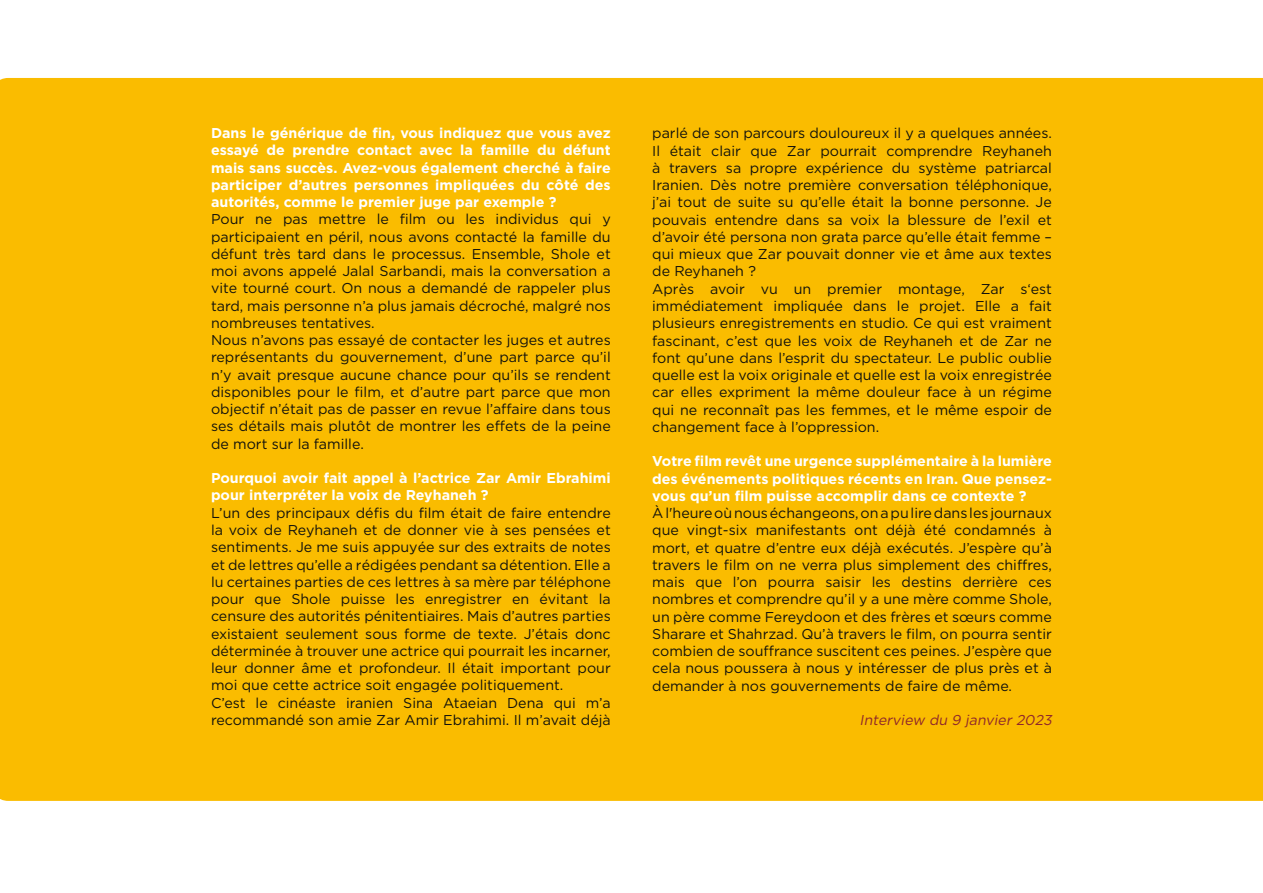
<style>
.page{position:relative;width:1263px;height:893px;background:#fff}
.page>*{position:absolute;margin:0;border:0;box-sizing:border-box;transform-origin:0 0}
.t1{font:14.25px/17.2px "Gotham";color:#12120d}
.t2{font:700 14.25px/17.2px "Gotham";color:#fff;text-align:justify}
.t3{font:italic 14.25px "Gotham";color:#8e262b}
</style>
<div class="page">
<div style="left:0;top:78px;width:1263px;height:723px;background:#fabc00"></div>
<p class="t2" style="left:211px;top:124px;width:401px">Dans le générique de fin, vous indiquez que vous avez essayé de prendre contact avec la famille du défunt mais sans succès. Avez-vous également cherché à faire participer d’autres personnes impliquées du côté des autorités, comme le premier juge par exemple ?</p>
<p class="t1" style="left:211px;top:210px;width:401px">Pour ne pas mettre le film ou les individus qui y participaient en péril, nous avons contacté la famille du défunt très tard dans le processus. Ensemble, Shole et moi avons appelé Jalal Sarbandi, mais la conversation a vite tourné court. On nous a demandé de rappeler plus tard, mais personne n’a plus jamais décroché, malgré nos nombreuses tentatives.<br>Nous n’avons pas essayé de contacter les juges et autres représentants du gouvernement, d’une part parce qu’il n’y avait presque aucune chance pour qu’ils se rendent disponibles pour le film, et d’autre part parce que mon objectif n’était pas de passer en revue l’affaire dans tous ses détails mais plutôt de montrer les effets de la peine de mort sur la famille.</p>
<p class="t2" style="left:211px;top:469px;width:401px">Pourquoi avoir fait appel à l’actrice Zar Amir Ebrahimi pour interpréter la voix de Reyhaneh ?</p>
<p class="t1" style="left:211px;top:504px;width:401px">L’un des principaux défis du film était de faire entendre la voix de Reyhaneh et de donner vie à ses pensées et sentiments. Je me suis appuyée sur des extraits de notes et de lettres qu’elle a rédigées pendant sa détention. Elle a lu certaines parties de ces lettres à sa mère par téléphone pour que Shole puisse les enregistrer en évitant la censure des autorités pénitentiaires. Mais d’autres parties existaient seulement sous forme de texte. J’étais donc déterminée à trouver une actrice qui pourrait les incarner, leur donner âme et profondeur. Il était important pour moi que cette actrice soit engagée politiquement.<br>C’est le cinéaste iranien Sina Ataeian Dena qui m’a recommandé son amie Zar Amir Ebrahimi. Il m’avait déjà</p>
<p class="t1" style="left:652px;top:124px;width:401px">parlé de son parcours douloureux il y a quelques années.<br>Il était clair que Zar pourrait comprendre Reyhaneh à travers sa propre expérience du système patriarcal Iranien. Dès notre première conversation téléphonique, j’ai tout de suite su qu’elle était la bonne personne. Je pouvais entendre dans sa voix la blessure de l’exil et d’avoir été persona non grata parce qu’elle était femme – qui mieux que Zar pouvait donner vie et âme aux textes de Reyhaneh ?<br>Après avoir vu un premier montage, Zar s‘est immédiatement impliquée dans le projet. Elle a fait plusieurs enregistrements en studio. Ce qui est vraiment fascinant, c’est que les voix de Reyhaneh et de Zar ne font qu’une dans l’esprit du spectateur. Le public oublie quelle est la voix originale et quelle est la voix enregistrée car elles expriment la même douleur face à un régime qui ne reconnaît pas les femmes, et le même espoir de changement face à l’oppression.</p>
<p class="t2" style="left:652px;top:453px;width:401px">Votre film revêt une urgence supplémentaire à la lumière des événements politiques récents en Iran. Que pensez&shy;vous qu’un film puisse accomplir dans ce contexte ?</p>
<p class="t1" style="left:652px;top:504px;width:401px;text-align:justify">À l'heure où nous échangeons, on a pu lire dans les journaux que vingt-six manifestants ont déjà été condamnés à mort, et quatre d’entre eux déjà exécutés. J’espère qu’à travers le film on ne verra plus simplement des chiffres, mais que l’on pourra saisir les destins derrière ces nombres et comprendre qu’il y a une mère comme Shole, un père comme Fereydoon et des frères et sœurs comme Sharare et Shahrzad. Qu’à travers le film, on pourra sentir combien de souffrance suscitent ces peines. J’espère que cela nous poussera à nous y intéresser de plus près et à demander à nos gouvernements de faire de même.</p>
<p class="t3" style="left:859px;top:712px;width:197px">Interview du 9 janvier 2023</p>
</div>
